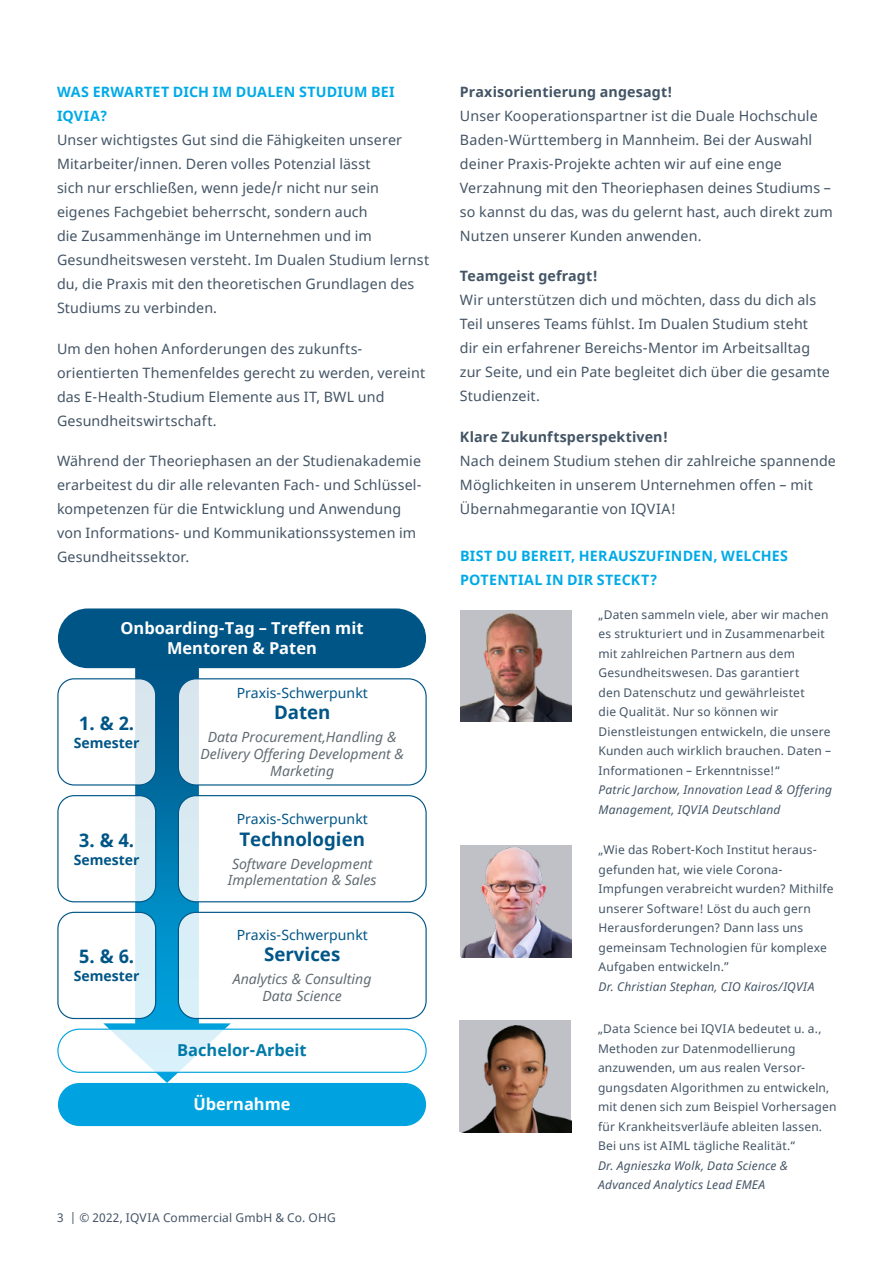
<style>
.page{position:relative;width:893px;height:1263px;background:#fff}
.page>*{position:absolute;margin:0;border:0;box-sizing:border-box;transform-origin:0 0}
.t1{font:700 18.6px "Noto Sans";color:#005587}
.t2{font:700 16.5px/19.6px "Noto Sans";color:#fff;text-align:center}
.t3{font:700 16.5px "Noto Sans";color:#007aa8}
.t4{font:14.25px/24px "Noto Sans";letter-spacing:.01em;color:#435465}
.t5{font:700 14.25px/24px "Noto Sans";letter-spacing:.015em;color:#00aae7}
.t6{font:700 14.25px "Noto Sans";letter-spacing:.01em;color:#435465}
.t7{font:italic 14.1px/16.8px "Noto Sans";color:#606b71;text-align:center}
.t8{font:14.1px "Noto Sans";color:#005587}
.t9{font:700 14.1px "Noto Sans";color:#005587}
.t10{font:12px/19.5px "Noto Sans";letter-spacing:.02em;color:#435465}
.t11{font:italic 12px/19.5px "Noto Sans";letter-spacing:.015em;color:#435465}
</style>
<div class="page">
<svg style="left:103px;top:668px;width:128px;height:415px"></svg>
<div style="left:58px;top:608px;width:368px;height:60px;background:#005587;border-radius:30px"></div>
<div style="left:58px;top:1083px;width:368px;height:43px;background:#00a3e0;border-radius:22px"></div>
<div style="left:178px;top:679px;width:248px;height:106px;background:#fff;border-radius:18px"></div>
<div style="left:178px;top:678px;width:249px;height:107px;border:1px solid #005587;border-radius:18px"></div>
<div style="left:178px;top:796px;width:248px;height:106px;background:#fff;border-radius:18px"></div>
<div style="left:178px;top:795px;width:249px;height:107px;border:1px solid #005587;border-radius:18px"></div>
<div style="left:178px;top:912px;width:248px;height:106px;background:#fff;border-radius:18px"></div>
<div style="left:178px;top:912px;width:249px;height:107px;border:1px solid #005587;border-radius:18px"></div>
<div style="left:58px;top:1029px;width:368px;height:43px;background:#fff;border-radius:22px;opacity:.85"></div>
<div style="left:57px;top:1028px;width:370px;height:45px;border:1px solid #00a3e0;border-radius:22px"></div>
<div style="left:58px;top:679px;width:98px;height:106px;background:#fff;border-radius:16px;opacity:.85"></div>
<div style="left:57px;top:678px;width:99px;height:107px;border:1px solid #005587;border-radius:16px"></div>
<div style="left:58px;top:796px;width:98px;height:106px;background:#fff;border-radius:16px;opacity:.85"></div>
<div style="left:57px;top:795px;width:99px;height:107px;border:1px solid #005587;border-radius:16px"></div>
<div style="left:58px;top:912px;width:98px;height:106px;background:#fff;border-radius:16px;opacity:.85"></div>
<div style="left:57px;top:912px;width:99px;height:107px;border:1px solid #005587;border-radius:16px"></div>
<div style="left:460px;top:610px;width:111px;height:112px;background:#c0c1c7"></div>
<img style="left:460px;top:613px;width:111px;height:109px">
<img style="left:461px;top:847px;width:110px;height:110px">
<div style="left:459px;top:1021px;width:112px;height:111px;background:#c0c1c7"></div>
<img style="left:463px;top:1025px;width:108px;height:107px">
<p class="t5" style="left:57px;top:81px;width:339px">WAS ERWARTET DICH IM DUALEN STUDIUM BEI<br>IQVIA?</p>
<p class="t4" style="left:57px;top:129px;width:374px">Unser wichtigstes Gut sind die Fähigkeiten unserer Mitarbeiter/innen. Deren volles Potenzial lässt<br>sich nur erschließen, wenn jede/r nicht nur sein eigenes Fachgebiet beherrscht, sondern auch<br>die Zusammenhänge im Unternehmen und im Gesundheitswesen versteht. Im Dualen Studium lernst du, die Praxis mit den theoretischen Grundlagen des Studiums zu verbinden.</p>
<p class="t4" style="left:57px;top:337px;width:370px">Um den hohen Anforderungen des zukunfts&shy;orientierten Themenfeldes gerecht zu werden, vereint das E-Health-Studium Elemente aus IT, BWL und Gesundheitswirtschaft.</p>
<p class="t4" style="left:57px;top:449px;width:366px">Während der Theoriephasen an der Studienakademie erarbeitest du dir alle relevanten Fach- und Schlüssel&shy;kompetenzen für die Entwicklung und Anwendung von Informations- und Kommunikationssystemen im Gesundheitssektor.</p>
<p class="t2" style="left:120px;top:619px;width:245px">Onboarding-Tag – Treffen mit<br>Mentoren &amp; Paten</p>
<h1 class="t1" style="left:79px;top:710px;width:57px">1. &amp; 2.</h1>
<p class="t9" style="left:74px;top:733px;width:67px">Semester</p>
<h1 class="t1" style="left:79px;top:827px;width:57px">3. &amp; 4.</h1>
<p class="t9" style="left:74px;top:850px;width:67px">Semester</p>
<h1 class="t1" style="left:79px;top:943px;width:57px">5. &amp; 6.</h1>
<p class="t9" style="left:74px;top:966px;width:67px">Semester</p>
<p class="t8" style="left:237px;top:683px;width:133px">Praxis-Schwerpunkt</p>
<h1 class="t1" style="left:274px;top:699px;width:58px">Daten</h1>
<p class="t7" style="left:200px;top:728px;width:205px">Data Procurement,Handling &amp;<br>Delivery Offering Development &amp;<br>Marketing</p>
<p class="t8" style="left:237px;top:809px;width:133px">Praxis-Schwerpunkt</p>
<h1 class="t1" style="left:239px;top:826px;width:127px">Technologien</h1>
<p class="t7" style="left:228px;top:855px;width:150px;text-align:left">Software Development<br>Implementation &amp; Sales</p>
<p class="t8" style="left:237px;top:925px;width:133px">Praxis-Schwerpunkt</p>
<h1 class="t1" style="left:264px;top:941px;width:78px">Services</h1>
<p class="t7" style="left:233px;top:970px;width:140px">Analytics &amp; Consulting<br>Data Science</p>
<p class="t3" style="left:177px;top:1039px;width:131px">Bachelor-Arbeit</p>
<p class="t2" style="left:193px;top:1095px;width:99px">Übernahme</p>
<p class="t10" style="left:57px;top:1208px;width:280px">3 | © 2022, IQVIA Commercial GmbH &amp; Co. OHG</p>
<p class="t6" style="left:460px;top:82px;width:214px">Praxisorientierung angesagt!</p>
<p class="t4" style="left:460px;top:105px;width:374px">Unser Kooperationspartner ist die Duale Hochschule Baden-Württemberg in Mannheim. Bei der Auswahl deiner Praxis-Projekte achten wir auf eine enge Verzahnung mit den Theoriephasen deines Studiums – so kannst du das, was du gelernt hast, auch direkt zum Nutzen unserer Kunden anwenden.</p>
<p class="t6" style="left:460px;top:266px;width:139px">Teamgeist gefragt!</p>
<p class="t4" style="left:460px;top:289px;width:371px">Wir unterstützen dich und möchten, dass du dich als Teil unseres Teams fühlst. Im Dualen Studium steht dir ein erfahrener Bereichs-Mentor im Arbeitsalltag zur Seite, und ein Pate begleitet dich über die gesamte Studienzeit.</p>
<p class="t6" style="left:460px;top:426px;width:210px">Klare Zukunftsperspektiven!</p>
<p class="t4" style="left:460px;top:449px;width:377px">Nach deinem Studium stehen dir zahlreiche spannende<br>Möglichkeiten in unserem Unternehmen offen – mit<br>Übernahmegarantie von IQVIA!</p>
<p class="t5" style="left:460px;top:544px;width:330px">BIST DU BEREIT, HERAUSZUFINDEN, WELCHES<br>POTENTIAL IN DIR STECKT?</p>
<p class="t10" style="left:598px;top:605px;width:234px">„Daten sammeln viele, aber wir machen es strukturiert und in Zusammenarbeit mit zahlreichen Partnern aus dem Gesundheitswesen. Das garantiert<br>den Datenschutz und gewährleistet<br>die Qualität. Nur so können wir Dienstleistungen entwickeln, die unsere Kunden auch wirklich brauchen. Daten – Informationen – Erkenntnisse!“</p>
<p class="t11" style="left:598px;top:780px;width:235px">Patric Jarchow, Innovation Lead &amp; Offering<br>Management, IQVIA Deutschland</p>
<p class="t10" style="left:598px;top:840px;width:236px">„Wie das Robert-Koch Institut heraus&shy;gefunden hat, wie viele Corona-Impfungen verabreicht wurden? Mithilfe unserer Software! Löst du auch gern Herausforderungen? Dann lass uns gemeinsam Technologien für komplexe Aufgaben entwickeln.”</p>
<p class="t11" style="left:598px;top:976px;width:218px">Dr. Christian Stephan, CIO Kairos/IQVIA</p>
<p class="t10" style="left:598px;top:1020px;width:240px">„Data Science bei IQVIA bedeutet u. a., Methoden zur Datenmodellierung anzuwenden, um aus realen Versor&shy;gungsdaten Algorithmen zu entwickeln, mit denen sich zum Beispiel Vorhersagen für Krankheitsverläufe ableiten lassen.<br>Bei uns ist AIML tägliche Realität.“</p>
<p class="t11" style="left:598px;top:1155px;width:191px">Dr. Agnieszka Wolk, Data Science &amp;<br>Advanced Analytics Lead EMEA</p>
</div>
